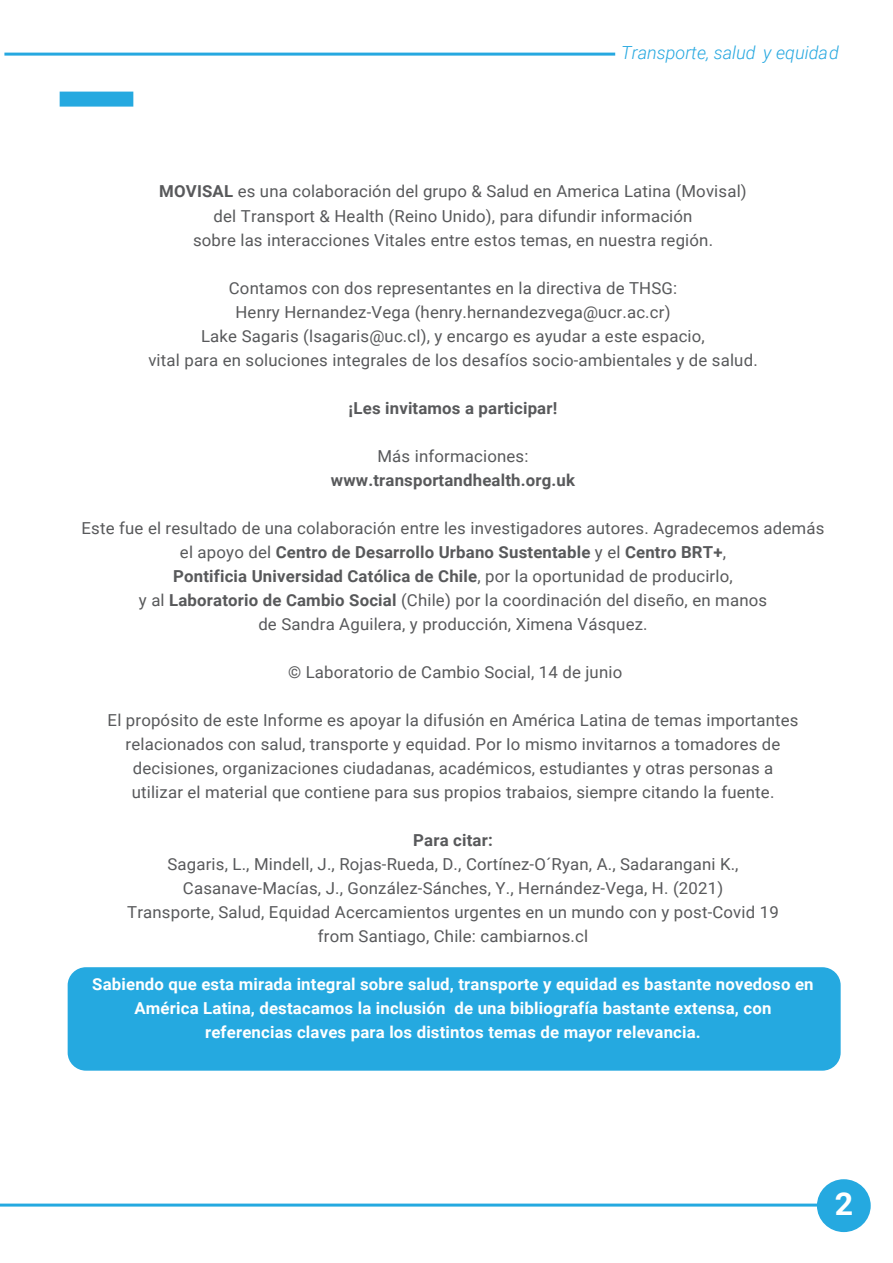
<style>
.page{position:relative;width:893px;height:1263px;background:#fff}
.page>*{position:absolute;margin:0;border:0;box-sizing:border-box;transform-origin:0 0}
.t1{font:700 31.5px "Roboto";color:#fff}
.t2{font:italic 300 18px "Roboto";color:#26a8e0}
.t3{font:16.5px/24px "Roboto";letter-spacing:.01em;color:#58595b;text-align:center}
.t4{font:700 16.5px/24px "Roboto";letter-spacing:.01em;color:#fff;text-align:center}
.t5{font:700 16.5px "Roboto";letter-spacing:.01em;color:#58595b}
.s1{font-weight:700}
</style>
<div class="page">
<hr style="left:4px;top:53px;width:611px;height:3px;background:#26a8e0">
<div style="left:68px;top:967px;width:773px;height:104px;background:#25a9e0;border-radius:18px"></div>
<div style="left:60px;top:92px;width:73px;height:15px;background:#25a9e0"></div>
<hr style="left:0;top:1203px;width:841px;height:3px;background:#25a9e0">
<div style="left:817px;top:1179px;width:54px;height:53px;background:#25a9e0;border-radius:50%"></div>
<p class="t2" style="left:621px;top:39px;width:219px">Transporte, salud y equidad</p>
<p class="t3" style="left:159px;top:179px;width:589px"><span class="s1">MOVISAL</span> es una colaboración del grupo &amp; Salud en America Latina (Movisal) del Transport &amp; Health (Reino Unido), para difundir información<br>sobre las interacciones Vitales entre estos temas, en nuestra región.</p>
<p class="t3" style="left:148px;top:275px;width:611px">Contamos con dos representantes en la directiva de THSG:<br>Henry Hernandez-Vega (henry.hernandezvega@ucr.ac.cr)<br>Lake Sagaris (lsagaris@uc.cl), y encargo es ayudar a este espacio,<br>vital para en soluciones integrales de los desafíos socio-ambientales y de salud.</p>
<p class="t5" style="left:349px;top:396px;width:210px">¡Les invitamos a participar!</p>
<p class="t3" style="left:377px;top:443px;width:153px">Más informaciones:</p>
<p class="t5" style="left:331px;top:468px;width:246px">www.transportandhealth.org.uk</p>
<p class="t3" style="left:82px;top:515px;width:744px">Este fue el resultado de una colaboración entre les investigadores autores. Agradecemos además el apoyo del <span class="s1">Centro de Desarrollo Urbano Sustentable</span> y el <span class="s1">Centro BRT+</span>,<br><span class="s1">Pontificia Universidad Católica de Chile</span>, por la oportunidad de producirlo,<br>y al <span class="s1">Laboratorio de Cambio Social</span> (Chile) por la coordinación del diseño, en manos<br>de Sandra Aguilera, y producción, Ximena Vásquez.</p>
<p class="t3" style="left:288px;top:659px;width:336px">© Laboratorio de Cambio Social, 14 de junio</p>
<p class="t3" style="left:108px;top:707px;width:692px">El propósito de este Informe es apoyar la difusión en América Latina de temas importantes relacionados con salud, transporte y equidad. Por Io mismo invitarnos a tomadores de decisiones, organizaciones ciudadanas, académicos, estudiantes y otras personas a utilizar el material que contiene para sus propios trabaios, siempre citando la fuente.</p>
<p class="t5" style="left:413px;top:828px;width:81px">Para citar:</p>
<p class="t3" style="left:127px;top:851px;width:653px">Sagaris, L., Mindell, J., Rojas-Rueda, D., Cortínez-O´Ryan, A., Sadarangani K., Casanave-Macías, J., González-Sánches, Y., Hernández-Vega, H. (2021)<br>Transporte, Salud, Equidad Acercamientos urgentes en un mundo con y post-Covid 19 from Santiago, Chile: cambiarnos.cl</p>
<p class="t4" style="left:92px;top:971px;width:723px">Sabiendo que esta mirada integral sobre salud, transporte y equidad es bastante novedoso en<br>América Latina, destacamos la inclusión de una bibliografía bastante extensa, con referencias claves para los distintos temas de mayor relevancia.</p>
<h1 class="t1" style="left:835px;top:1181px;width:20px">2</h1>
</div>
